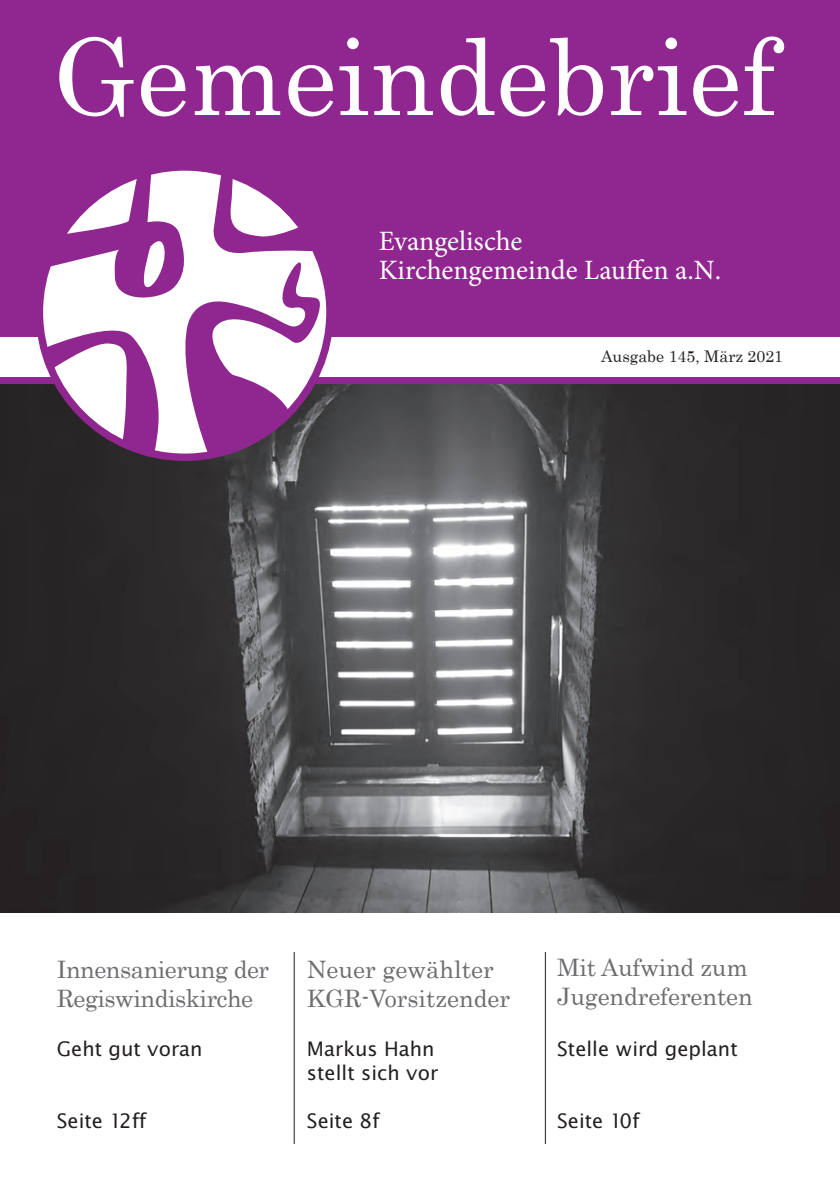
<style>
.page{position:relative;width:840px;height:1191px;background:#fff}
.page>*{position:absolute;margin:0;border:0;box-sizing:border-box;transform-origin:0 0}
.t1{font:106px "Century";color:#fff}
.t2{font:28px/30px "Minion Pro";letter-spacing:-.005em;color:#fff}
.t3{font:24px/28.8px "Century";letter-spacing:-.01em;color:#6c6d70}
.t4{font:20px/24px "Lucida Sans Std";color:#231f20}
.t5{font:16px "Century";color:#231f20}
</style>
<div class="page">
<img style="left:0;top:384px;width:839px;height:528px">
<div style="left:0;top:377px;width:839px;height:7px;background:#90268f"></div>
<div style="left:0;top:0;width:839px;height:336px;background:#90268f"></div>
<hr style="left:293px;top:952px;width:1px;height:192px;background:#231f20">
<hr style="left:544px;top:952px;width:1px;height:192px;background:#231f20">
<svg style="left:39px;top:171px;width:291px;height:286px"></svg>
<div style="left:36px;top:163px;width:297px;height:298px;border:7px solid #90268f;border-radius:50%"></div>
<h1 class="t1" style="left:54px;top:-12px;width:724px">Gemeindebrief</h1>
<p class="t2" style="left:378px;top:226px;width:343px">Evangelische<br>Kirchengemeinde Lauffen a.N.</p>
<p class="t5" style="left:600px;top:343px;width:183px">Ausgabe 145, März 2021</p>
<p class="t3" style="left:57px;top:953px;width:214px">Innensanierung der<br>Regiswindiskirche</p>
<p class="t4" style="left:57px;top:1037px;width:147px">Geht gut voran</p>
<p class="t4" style="left:57px;top:1109px;width:91px">Seite 12ff</p>
<p class="t3" style="left:307px;top:953px;width:205px">Neuer gewählter<br>KGR-Vorsitzender</p>
<p class="t4" style="left:307px;top:1037px;width:133px">Markus Hahn stellt sich vor</p>
<p class="t4" style="left:307px;top:1109px;width:74px">Seite 8f</p>
<p class="t3" style="left:556px;top:951px;width:197px">Mit Aufwind zum<br>Jugendreferenten</p>
<p class="t4" style="left:556px;top:1037px;width:182px">Stelle wird geplant</p>
<p class="t4" style="left:556px;top:1109px;width:84px">Seite 10f</p>
</div>
